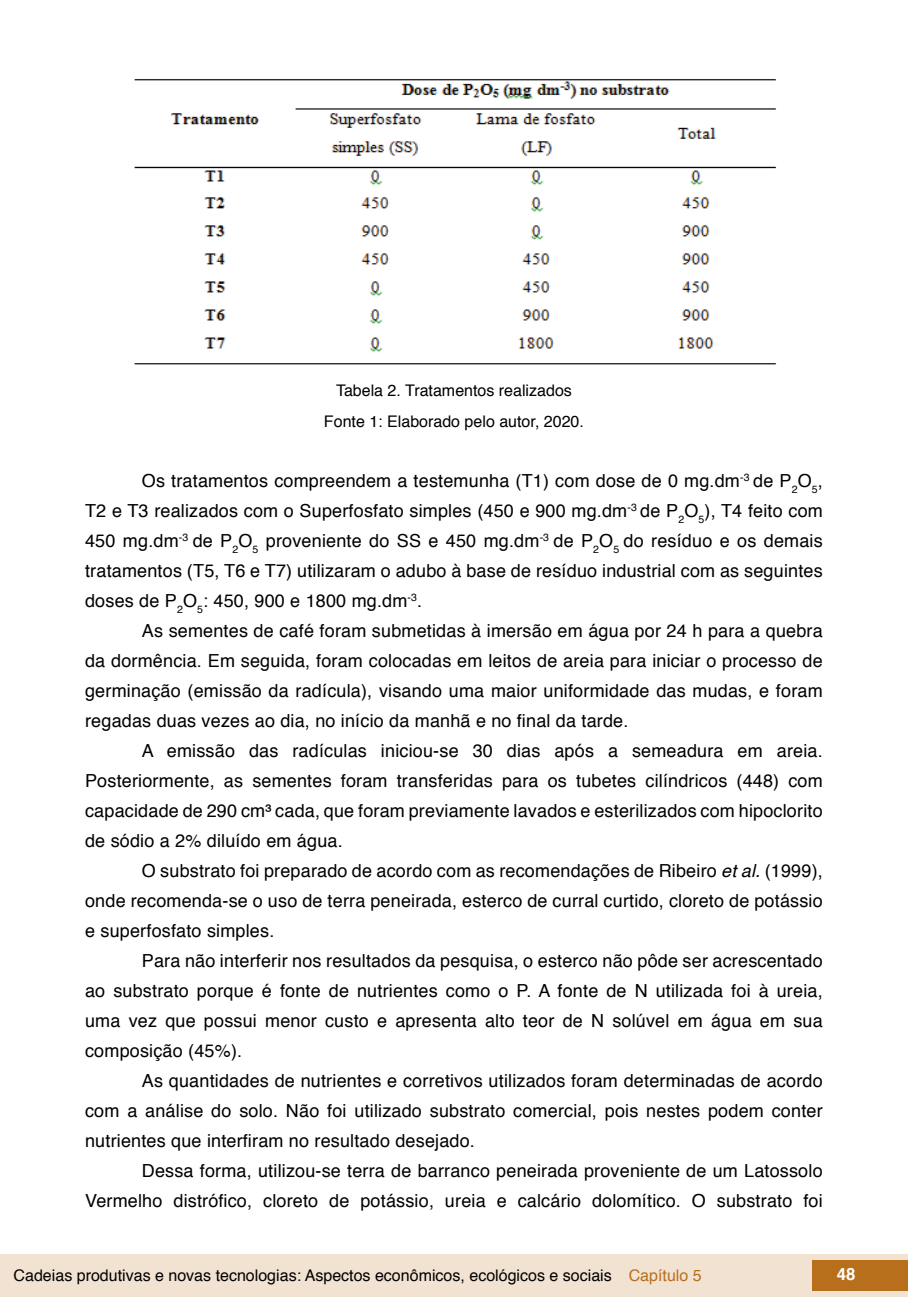
<style>
.page{position:relative;width:908px;height:1304px;background:#fff}
.page>*{position:absolute;margin:0;border:0;box-sizing:border-box;transform-origin:0 0}
.t1{font:18px/30px "Helvetica";letter-spacing:.01em;color:#000;text-align:justify}
.t2{font:700 16.8px "Helvetica";color:#fff}
.t3{font:16px/30.6px "Helvetica";color:#000;text-align:center}
.s1{font-style:italic}
.s2{color:#b76f1b}
</style>
<div class="page">
<div style="left:0;top:1254px;width:906px;height:43px;background:#f1e2d2"></div>
<div style="left:812px;top:1261px;width:95px;height:30px;background:#b76f1b"></div>
<img style="left:134px;top:79px;width:643px;height:286px">
<p class="t3" style="left:324px;top:376px;width:261px">Tabela 2. Tratamentos realizados<br>Fonte 1: Elaborado pelo autor, 2020.</p>
<p class="t1" style="left:85px;top:466px;width:739px;text-indent:57px">Os tratamentos compreendem a testemunha (T1) com dose de 0 mg.dm<sup>-3</sup> de P<sub>2</sub>O<sub>5</sub>, T2 e T3 realizados com o Superfosfato simples (450 e 900 mg.dm<sup>-3</sup> de P<sub>2</sub>O<sub>5</sub>), T4 feito com 450 mg.dm<sup>-3</sup> de P<sub>2</sub>O<sub>5</sub> proveniente do SS e 450 mg.dm<sup>-3</sup> de P<sub>2</sub>O<sub>5</sub> do resíduo e os demais tratamentos (T5, T6 e T7) utilizaram o adubo à base de resíduo industrial com as seguintes doses de P<sub>2</sub>O<sub>5</sub>: 450, 900 e 1800 mg.dm<sup>-3</sup>.</p>
<p class="t1" style="left:85px;top:616px;width:738px;text-indent:57px">As sementes de café foram submetidas à imersão em água por 24 h para a quebra da dormência. Em seguida, foram colocadas em leitos de areia para iniciar o processo de germinação (emissão da radícula), visando uma maior uniformidade das mudas, e foram regadas duas vezes ao dia, no início da manhã e no final da tarde.</p>
<p class="t1" style="left:85px;top:736px;width:738px;text-indent:57px">A emissão das radículas iniciou-se 30 dias após a semeadura em areia.<br>Posteriormente, as sementes foram transferidas para os tubetes cilíndricos (448) com capacidade de 290 cm³ cada, que foram previamente lavados e esterilizados com hipoclorito de sódio a 2% diluído em água.</p>
<p class="t1" style="left:85px;top:856px;width:738px;text-indent:57px">O substrato foi preparado de acordo com as recomendações de Ribeiro <span class="s1">et al.</span> (1999), onde recomenda-se o uso de terra peneirada, esterco de curral curtido, cloreto de potássio e superfosfato simples.</p>
<p class="t1" style="left:85px;top:946px;width:738px;text-indent:57px">Para não interferir nos resultados da pesquisa, o esterco não pôde ser acrescentado ao substrato porque é fonte de nutrientes como o P. A fonte de N utilizada foi à ureia, uma vez que possui menor custo e apresenta alto teor de N solúvel em água em sua composição (45%).</p>
<p class="t1" style="left:85px;top:1066px;width:738px;text-indent:57px">As quantidades de nutrientes e corretivos utilizados foram determinadas de acordo com a análise do solo. Não foi utilizado substrato comercial, pois nestes podem conter nutrientes que interfiram no resultado desejado.</p>
<p class="t1" style="left:85px;top:1156px;width:738px;text-align:right">Dessa forma, utilizou-se terra de barranco peneirada proveniente de um Latossolo<br>Vermelho distrófico, cloreto de potássio, ureia e calcário dolomítico. O substrato foi</p>
<p class="t3" style="left:14px;top:1260px;width:689px">Cadeias produtivas e novas tecnologias: Aspectos econômicos, ecológicos e sociais <span class="s2">Capítulo 5</span></p>
<p class="t2" style="left:836px;top:1261px;width:20px">48</p>
</div>
